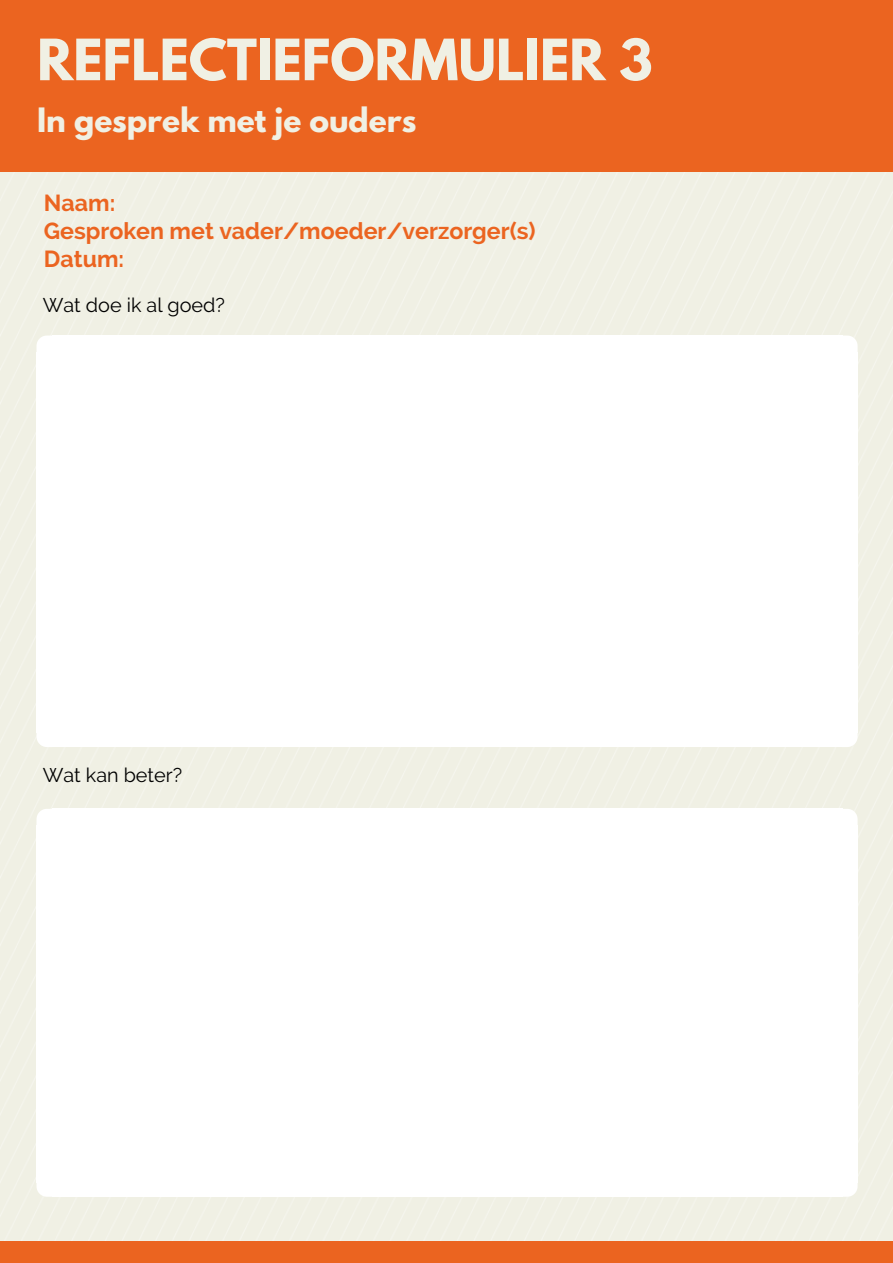
<style>
.page{position:relative;width:893px;height:1263px;background:#fff}
.page>*{position:absolute;margin:0;border:0;box-sizing:border-box;transform-origin:0 0}
.t1{font:700 50.4px "League Spartan";color:#f0f0e4}
.t2{font:700 29.7px "League Spartan";color:#f0f0e4}
.t3{font:700 23.1px/28px "Raleway";color:#eb6420}
.t4{font:19.8px "Raleway";color:#000}
</style>
<div class="page">
<svg style="left:843px;top:335px;width:14px;height:7px"></svg>
<svg style="left:36px;top:335px;width:16px;height:17px"></svg>
<svg style="left:36px;top:733px;width:9px;height:14px"></svg>
<svg style="left:849px;top:740px;width:8px;height:7px"></svg>
<div style="left:0;top:0;width:892px;height:172px;background:#eb6420"></div>
<div style="left:0;top:1241px;width:892px;height:21px;background:#eb6420"></div>
<svg style="left:850px;top:809px;width:7px;height:6px"></svg>
<svg style="left:37px;top:809px;width:8px;height:7px"></svg>
<svg style="left:37px;top:1190px;width:15px;height:7px"></svg>
<svg style="left:843px;top:1190px;width:14px;height:7px"></svg>
<h1 class="t1" style="left:37px;top:35px;width:617px">REFLECTIEFORMULIER 3</h1>
<p class="t2" style="left:37px;top:105px;width:381px">In gesprek met je ouders</p>
<p class="t3" style="left:44px;top:189px;width:493px">Naam:<br>Gesproken met vader/moeder/verzorger(s)<br>Datum:</p>
<p class="t4" style="left:43px;top:293px;width:184px">Wat doe ik al goed?</p>
<p class="t4" style="left:43px;top:763px;width:141px">Wat kan beter?</p>
</div>
